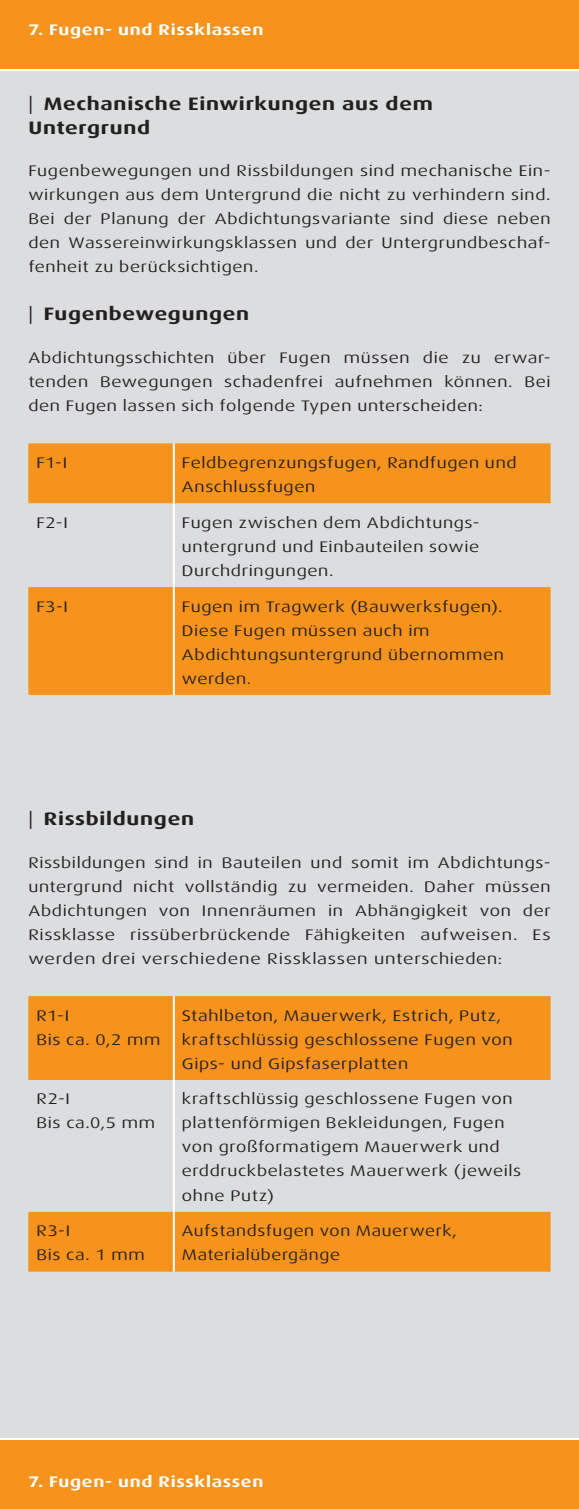
<style>
.page{position:relative;width:579px;height:1509px;background:#fff}
.page>*{position:absolute;margin:0;border:0;box-sizing:border-box;transform-origin:0 0}
.t1{font:700 18px/24px "Dax Wide";letter-spacing:.035em;color:#231f20;scale:1.11 1}
.t2{font:15.4px/24px "Dax Wide";letter-spacing:.035em;color:#231f20;scale:1.11 1}
.t3{font:700 15.4px "Dax Wide";letter-spacing:.04em;color:#fff;scale:1.11 1}
.t4{font:15.4px/24px "Dax Wide";letter-spacing:.035em;color:#231f20;scale:1.09 1}
.s1{font-weight:400}
</style>
<div class="page">
<div style="left:0;top:0;width:578px;height:1508px;background:#dcdddf"></div>
<hr style="left:0;top:68px;width:578px;height:3px;background:#fff">
<hr style="left:0;top:1437px;width:578px;height:3px;background:#fff">
<div style="left:0;top:0;width:578px;height:68px;background:#f7931d"></div>
<div style="left:0;top:1440px;width:578px;height:68px;background:#f7931d"></div>
<div style="left:28px;top:443px;width:522px;height:60px;background:#f7931d"></div>
<div style="left:28px;top:587px;width:522px;height:108px;background:#f7931d"></div>
<hr style="left:173px;top:443px;width:2px;height:60px;background:#fff">
<hr style="left:173px;top:503px;width:2px;height:84px;background:#fff">
<hr style="left:173px;top:587px;width:2px;height:108px;background:#fff">
<div style="left:28px;top:996px;width:522px;height:83px;background:#f7931d"></div>
<div style="left:28px;top:1211px;width:522px;height:60px;background:#f7931d"></div>
<hr style="left:173px;top:995px;width:2px;height:84px;background:#fff">
<hr style="left:173px;top:1079px;width:2px;height:132px;background:#fff">
<hr style="left:173px;top:1211px;width:2px;height:60px;background:#fff">
<p class="t3" style="left:28px;top:21px;width:213px">7. Fugen- und Rissklassen</p>
<p class="t1" style="left:28px;top:92px;width:365px"><span class="s1">|</span> Mechanische Einwirkungen aus dem<br>Untergrund</p>
<p class="t2" style="left:28px;top:159px;width:471px;text-align:justify">Fugenbewegungen und Rissbildungen sind mechanische Ein&shy;wirkungen aus dem Untergrund die nicht zu verhindern sind.<br>Bei der Planung der Abdichtungsvariante sind diese neben den Wassereinwirkungsklassen und der Untergrundbeschaf&shy;fenheit zu berücksichtigen.</p>
<p class="t1" style="left:28px;top:302px;width:200px"><span class="s1">|</span> Fugenbewegungen</p>
<p class="t2" style="left:28px;top:346px;width:471px;text-align:justify">Abdichtungsschichten über Fugen müssen die zu erwar&shy;tenden Bewegungen schadenfrei aufnehmen können. Bei den Fugen lassen sich folgende Typen unterscheiden:</p>
<p class="t2" style="left:36px;top:450px;width:29px">F1-I</p>
<p class="t2" style="left:182px;top:450px;width:303px">Feldbegrenzungsfugen, Randfugen und<br>Anschlussfugen</p>
<p class="t2" style="left:36px;top:510px;width:30px">F2-I</p>
<p class="t2" style="left:182px;top:510px;width:269px">Fugen zwischen dem Abdichtungs&shy;untergrund und Einbauteilen sowie<br>Durchdringungen.</p>
<p class="t2" style="left:36px;top:594px;width:30px">F3-I</p>
<p class="t2" style="left:182px;top:594px;width:291px">Fugen im Tragwerk (Bauwerksfugen).<br>Diese Fugen müssen auch im<br>Abdichtungsuntergrund übernommen werden.</p>
<p class="t1" style="left:28px;top:806px;width:151px"><span class="s1">|</span> Rissbildungen</p>
<p class="t2" style="left:28px;top:850px;width:471px;text-align:justify">Rissbildungen sind in Bauteilen und somit im Abdichtungs&shy;untergrund nicht vollständig zu vermeiden. Daher müssen Abdichtungen von Innenräumen in Abhängigkeit von der Rissklasse rissüberbrückende Fähigkeiten aufweisen. Es werden drei verschiedene Rissklassen unterschieden:</p>
<p class="t2" style="left:36px;top:1003px;width:113px">R1-I<br>Bis ca. 0,2 mm</p>
<p class="t2" style="left:182px;top:1003px;width:299px">Stahlbeton, Mauerwerk, Estrich, Putz, kraftschlüssig geschlossene Fugen von<br>Gips- und Gipsfaserplatten</p>
<p class="t2" style="left:36px;top:1087px;width:108px">R2-I<br>Bis ca.0,5 mm</p>
<p class="t2" style="left:182px;top:1087px;width:307px">kraftschlüssig geschlossene Fugen von plattenförmigen Bekleidungen, Fugen von großformatigem Mauerwerk und erddruckbelastetes Mauerwerk (jeweils ohne Putz)</p>
<p class="t2" style="left:36px;top:1218px;width:99px">R3-I<br>Bis ca. 1 mm</p>
<p class="t4" style="left:182px;top:1218px;width:254px">Aufstandsfugen von Mauerwerk,<br>Materialübergänge</p>
<p class="t3" style="left:28px;top:1472px;width:213px">7. Fugen- und Rissklassen</p>
</div>
